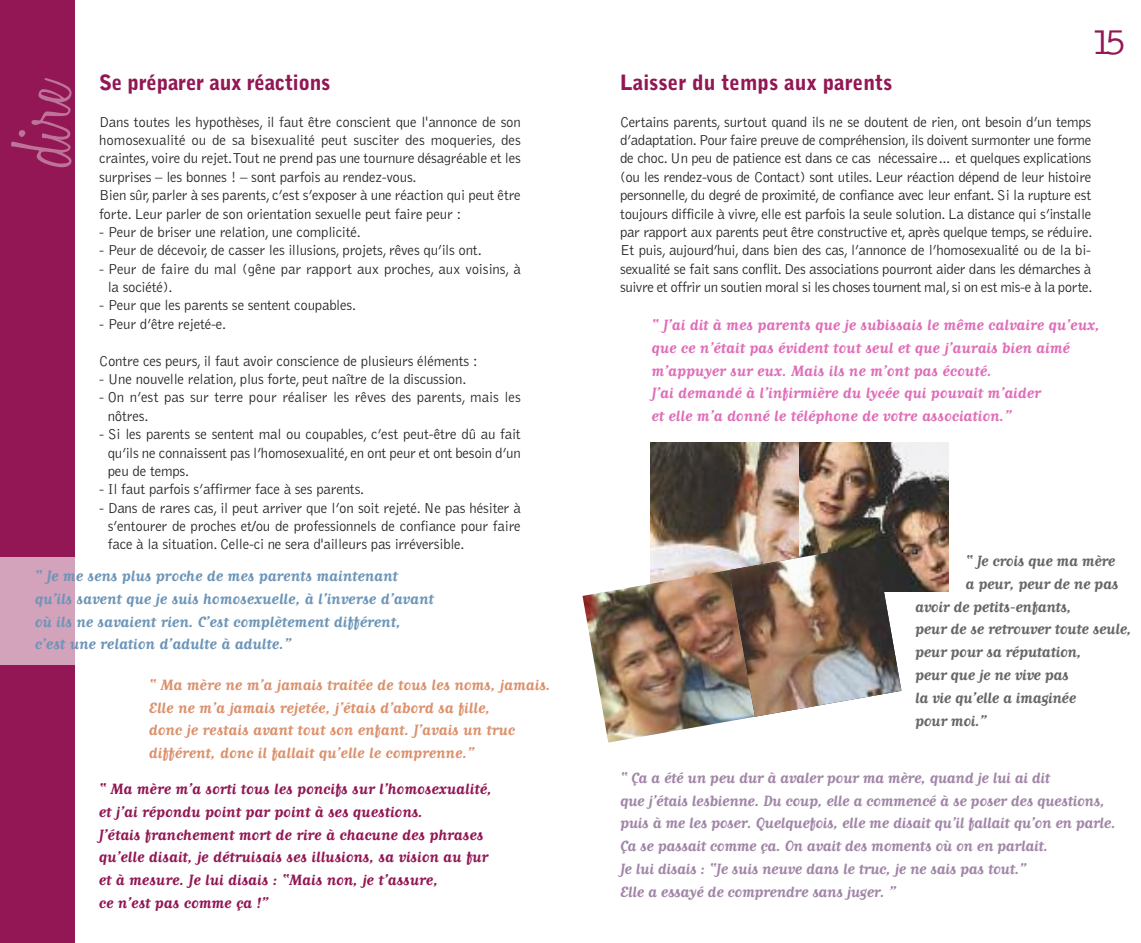
<style>
.page{position:relative;width:1141px;height:943px;background:#fff}
.page>*{position:absolute;margin:0;border:0;box-sizing:border-box;transform-origin:0 0}
.t1{font:300 87.5px "Honey Script";color:#bd7498;scale:1.2 1}
.t2{font:300 38.5px "Bell Gothic";color:#921754}
.t3{font:900 21px "Bell Gothic";color:#921754}
.t4{font:700 17.5px/22.8px "Matrix Script";letter-spacing:-.015em;color:#a186a7}
.t5{font:700 17.5px/22.8px "Matrix Script";color:#921754}
.t6{font:700 17.5px/22.8px "Matrix Script";color:#df6eb8}
.t7{font:700 17.5px/22.8px "Matrix Script";color:#db916d}
.t8{font:700 17.5px/22.8px "Matrix Script";color:#6c95b8}
.t9{font:700 17.5px "Matrix Script";letter-spacing:-.015em;color:#686768}
.t10{font:300 14.88px/18.4px "Bell Gothic";letter-spacing:-.015em;color:#272627;text-align:justify}
</style>
<div class="page">
<div style="left:0;top:0;width:74px;height:943px;background:#921754"></div>
<img style="left:650px;top:442px;width:149px;height:128px">
<img style="left:799px;top:442px;width:149px;height:149px">
<img style="left:582px;top:570px;width:173px;height:172px">
<img style="left:729px;top:544px;width:172px;height:172px">
<svg style="left:74px;top:558px;width:1px;height:107px"></svg>
<div style="left:0;top:558px;width:74px;height:107px;background:#d3a2bb"></div>
<h1 class="t1" style="left:-10px;top:165px;width:75px;rotate:-90deg">dire</h1>
<h3 class="t3" style="left:99px;top:74px;width:233px">Se préparer aux réactions</h3>
<p class="t10" style="left:99px;top:113px;width:423px;text-align:left">Dans toutes les hypothèses, il faut être conscient que l'annonce de son homosexualité ou de sa bisexualité peut susciter des moqueries, des craintes, voire du rejet.Tout ne prend pas une tournure désagréable et les surprises – les bonnes ! – sont parfois au rendez-vous.<br>Bien sûr, parler à ses parents, c’est s’exposer à une réaction qui peut être forte. Leur parler de son orientation sexuelle peut faire peur :</p>
<p class="t10" style="left:99px;top:224px;width:263px">- Peur de briser une relation, une complicité.</p>
<p class="t10" style="left:99px;top:242px;width:384px">- Peur de décevoir, de casser les illusions, projets, rêves qu’ils ont.</p>
<p class="t10" style="left:108px;top:260px;width:415px;text-indent:-9px">- Peur de faire du mal (gêne par rapport aux proches, aux voisins, à la société).</p>
<p class="t10" style="left:99px;top:297px;width:259px">- Peur que les parents se sentent coupables.</p>
<p class="t10" style="left:99px;top:315px;width:129px">- Peur d’être rejeté-e.</p>
<p class="t10" style="left:99px;top:352px;width:380px">Contre ces peurs, il faut avoir conscience de plusieurs éléments :</p>
<p class="t10" style="left:99px;top:371px;width:369px">- Une nouvelle relation, plus forte, peut naître de la discussion.</p>
<p class="t10" style="left:108px;top:389px;width:415px;text-indent:-9px">- On n’est pas sur terre pour réaliser les rêves des parents, mais les nôtres.</p>
<p class="t10" style="left:108px;top:426px;width:415px;text-indent:-9px">- Si les parents se sentent mal ou coupables, c’est peut-être dû au fait qu’ils ne connaissent pas l’homosexualité, en ont peur et ont besoin d’un peu de temps.</p>
<p class="t10" style="left:99px;top:481px;width:267px">- Il faut parfois s’affirmer face à ses parents.</p>
<p class="t10" style="left:108px;top:499px;width:415px;text-indent:-9px">- Dans de rares cas, il peut arriver que l’on soit rejeté. Ne pas hésiter à s’entourer de proches et/ou de professionnels de confiance pour faire face à la situation. Celle-ci ne sera d'ailleurs pas irréversible.</p>
<p class="t8" style="left:35px;top:563px;width:401px">“ Je me sens plus proche de mes parents maintenant qu’ils savent que je suis homosexuelle, à l’inverse d’avant où ils ne savaient rien. C’est complètement différent, c’est une relation d’adulte à adulte.”</p>
<p class="t7" style="left:149px;top:672px;width:403px">“ Ma mère ne m’a jamais traitée de tous les noms, jamais.<br>Elle ne m’a jamais rejetée, j’étais d’abord sa fille,<br>donc je restais avant tout son enfant. J’avais un truc différent, donc il fallait qu’elle le comprenne.”</p>
<p class="t5" style="left:99px;top:776px;width:395px">“ Ma mère m’a sorti tous les poncifs sur l’homosexualité, et j’ai répondu point par point à ses questions.<br>J’étais franchement mort de rire à chacune des phrases qu’elle disait, je détruisais ses illusions, sa vision au fur et à mesure. Je lui disais : “Mais non, je t’assure,<br>ce n’est pas comme ça !”</p>
<h2 class="t2" style="left:1091px;top:27px;width:37px">15</h2>
<h3 class="t3" style="left:620px;top:74px;width:274px">Laisser du temps aux parents</h3>
<p class="t10" style="left:620px;top:113px;width:474px">Certains parents, surtout quand ils ne se doutent de rien, ont besoin d’un temps d’adaptation.Pour faire preuve de compréhension,ils doivent surmonter une forme de choc. Un peu de patience est dans ce cas nécessaire… et quelques explications (ou les rendez-vous de Contact) sont utiles. Leur réaction dépend de leur histoire personnelle, du degré de proximité, de confiance avec leur enfant. Si la rupture est toujours difficile à vivre, elle est parfois la seule solution. La distance qui s’installe par rapport aux parents peut être constructive et, après quelque temps, se réduire.<br>Et puis, aujourd’hui, dans bien des cas, l’annonce de l’homosexualité ou de la bi&shy;sexualité se fait sans conflit. Des associations pourront aider dans les démarches à suivre et offrir un soutien moral si les choses tournent mal,si on est mis-e à la porte.</p>
<p class="t6" style="left:651px;top:313px;width:450px">“ J’ai dit à mes parents que je subissais le même calvaire qu’eux, que ce n’était pas évident tout seul et que j’aurais bien aimé m’appuyer sur eux. Mais ils ne m’ont pas écouté.<br>J’ai demandé à l’infirmière du lycée qui pouvait m’aider<br>et elle m’a donné le téléphone de votre association.”</p>
<p class="t9" style="left:966px;top:550px;width:151px">“ Je crois que ma mère</p>
<p class="t9" style="left:966px;top:572px;width:154px">a peur, peur de ne pas</p>
<p class="t9" style="left:915px;top:595px;width:158px">avoir de petits-enfants,</p>
<p class="t9" style="left:915px;top:618px;width:218px">peur de se retrouver toute seule,</p>
<p class="t9" style="left:915px;top:641px;width:168px">peur pour sa réputation,</p>
<p class="t9" style="left:915px;top:663px;width:155px">peur que je ne vive pas</p>
<p class="t9" style="left:915px;top:686px;width:163px">la vie qu’elle a imaginée</p>
<p class="t9" style="left:915px;top:709px;width:73px">pour moi.”</p>
<p class="t4" style="left:620px;top:765px;width:497px">“ Ça a été un peu dur à avaler pour ma mère, quand je lui ai dit<br>que j’étais lesbienne. Du coup, elle a commencé à se poser des questions, puis à me les poser. Quelquefois, elle me disait qu’il fallait qu’on en parle.<br>Ça se passait comme ça. On avait des moments où on en parlait.<br>Je lui disais : “Je suis neuve dans le truc, je ne sais pas tout.”<br>Elle a essayé de comprendre sans juger. ”</p>
</div>
